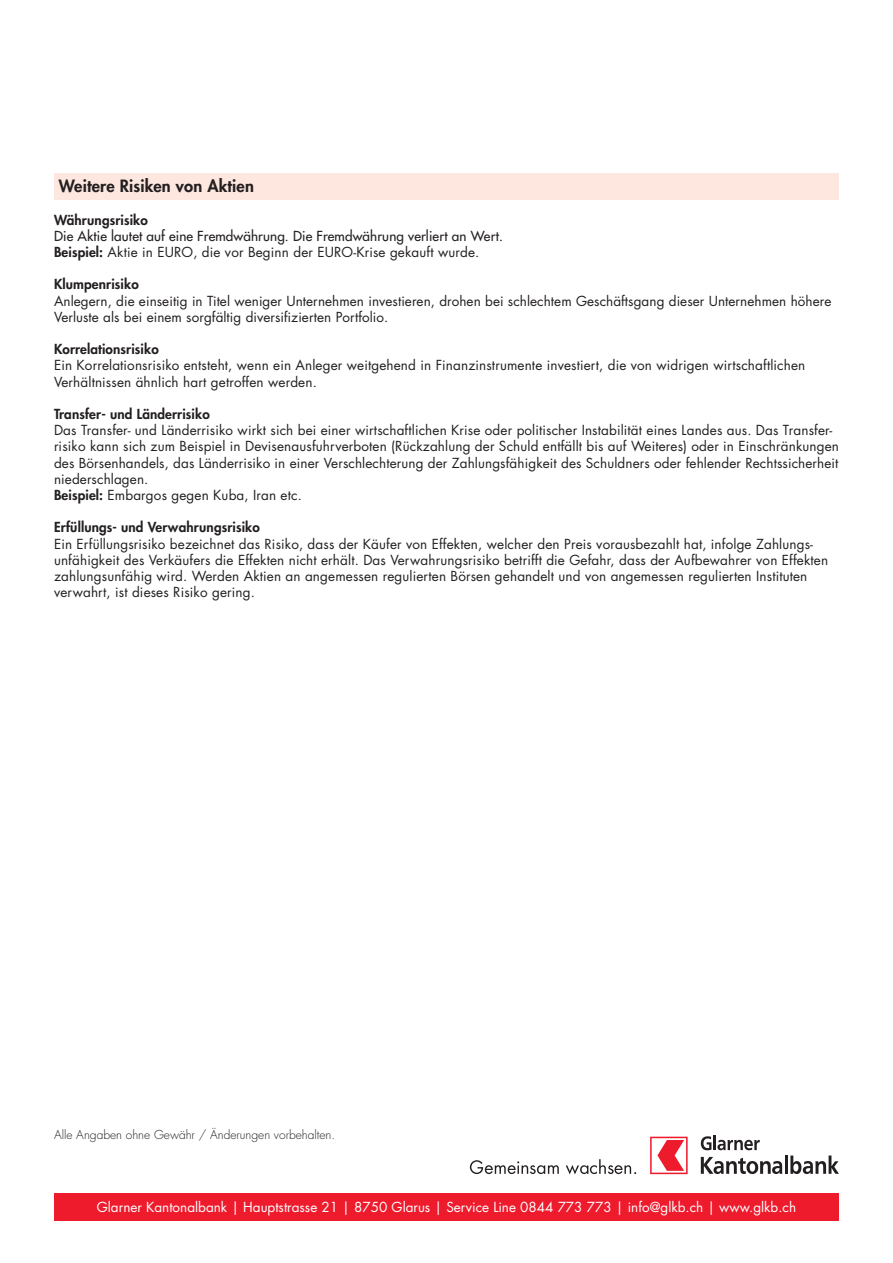
<style>
.page{position:relative;width:893px;height:1263px;background:#fff}
.page>*{position:absolute;margin:0;border:0;box-sizing:border-box;transform-origin:0 0}
.t1{font:800 16.5px "Futura Std";letter-spacing:.01em;color:#231f20}
.t2{font:13.5px/16.2px "Futura Std";letter-spacing:.01em;color:#231f20}
.t3{font:500 13.5px/16.2px "Futura Std";letter-spacing:.01em;color:#231f20}
.t4{font:800 13.5px "Futura Std";letter-spacing:.01em;color:#231f20}
.t5{font:13.5px "Futura Std";color:#fff}
.t6{font:300 12px "Futura Std";color:#231f20}
.s1{font-weight:800}
.s2{font-weight:400}
</style>
<div class="page">
<div style="left:54px;top:1193px;width:785px;height:27px;background:#ee1b2d"></div>
<svg style="left:701px;top:1135px;width:59px;height:15px"></svg>
<svg style="left:701px;top:1157px;width:81px;height:17px"></svg>
<hr style="left:785px;top:1155px;width:3px;height:19px;background:#231f20">
<svg style="left:790px;top:1155px;width:49px;height:19px"></svg>
<svg style="left:650px;top:1137px;width:38px;height:37px"></svg>
<svg style="left:470px;top:1160px;width:89px;height:14px"></svg>
<svg style="left:566px;top:1159px;width:70px;height:15px"></svg>
<div style="left:54px;top:173px;width:785px;height:27px;background:#fde7df"></div>
<p class="t1" style="left:59px;top:176px;width:196px">Weitere Risiken von Aktien</p>
<p class="t4" style="left:54px;top:211px;width:95px">Währungsrisiko</p>
<p class="t3" style="left:54px;top:228px;width:451px">Die Aktie lautet auf eine Fremdwährung. Die Fremdwährung verliert an Wert.<br><span class="s1">Beispiel:</span> <span class="s2">Aktie in EURO, die vor Beginn der EURO-Krise gekauft wurde.</span></p>
<p class="t4" style="left:54px;top:276px;width:86px">Klumpenrisiko</p>
<p class="t2" style="left:54px;top:293px;width:779px">Anlegern, die einseitig in Titel weniger Unternehmen investieren, drohen bei schlechtem Geschäftsgang dieser Unternehmen höhere<br>Verluste als bei einem sorgfältig diversifizierten Portfolio.</p>
<p class="t4" style="left:54px;top:341px;width:106px">Korrelationsrisiko</p>
<p class="t2" style="left:54px;top:357px;width:753px">Ein Korrelationsrisiko entsteht, wenn ein Anleger weitgehend in Finanzinstrumente investiert, die von widrigen wirtschaftlichen<br>Verhältnissen ähnlich hart getroffen werden.</p>
<p class="t4" style="left:54px;top:405px;width:157px">Transfer- und Länderrisiko</p>
<p class="t2" style="left:54px;top:422px;width:786px">Das Transfer- und Länderrisiko wirkt sich bei einer wirtschaftlichen Krise oder politischer Instabilität eines Landes aus. Das Transfer&shy;risiko kann sich zum Beispiel in Devisenausfuhrverboten (Rückzahlung der Schuld entfällt bis auf Weiteres) oder in Einschränkungen des Börsenhandels, das Länderrisiko in einer Verschlechterung der Zahlungsfähigkeit des Schuldners oder fehlender Rechtssicherheit niederschlagen.<br><span class="s1">Beispiel:</span> Embargos gegen Kuba, Iran etc.</p>
<p class="t4" style="left:54px;top:519px;width:207px">Erfüllungs- und Verwahrungsrisiko</p>
<p class="t2" style="left:54px;top:536px;width:776px">Ein Erfüllungsrisiko bezeichnet das Risiko, dass der Käufer von Effekten, welcher den Preis vorausbezahlt hat, infolge Zahlungs&shy;unfähigkeit des Verkäufers die Effekten nicht erhält. Das Verwahrungsrisiko betrifft die Gefahr, dass der Aufbewahrer von Effekten zahlungsunfähig wird. Werden Aktien an angemessen regulierten Börsen gehandelt und von angemessen regulierten Instituten verwahrt, ist dieses Risiko gering.</p>
<p class="t6" style="left:54px;top:1127px;width:283px">Alle Angaben ohne Gewähr / Änderungen vorbehalten.</p>
<p class="t5" style="left:97px;top:1198px;width:701px">Glarner Kantonalbank | Hauptstrasse 21 | 8750 Glarus | Service Line 0844 773 773 | info@glkb.ch | www.glkb.ch</p>
</div>
